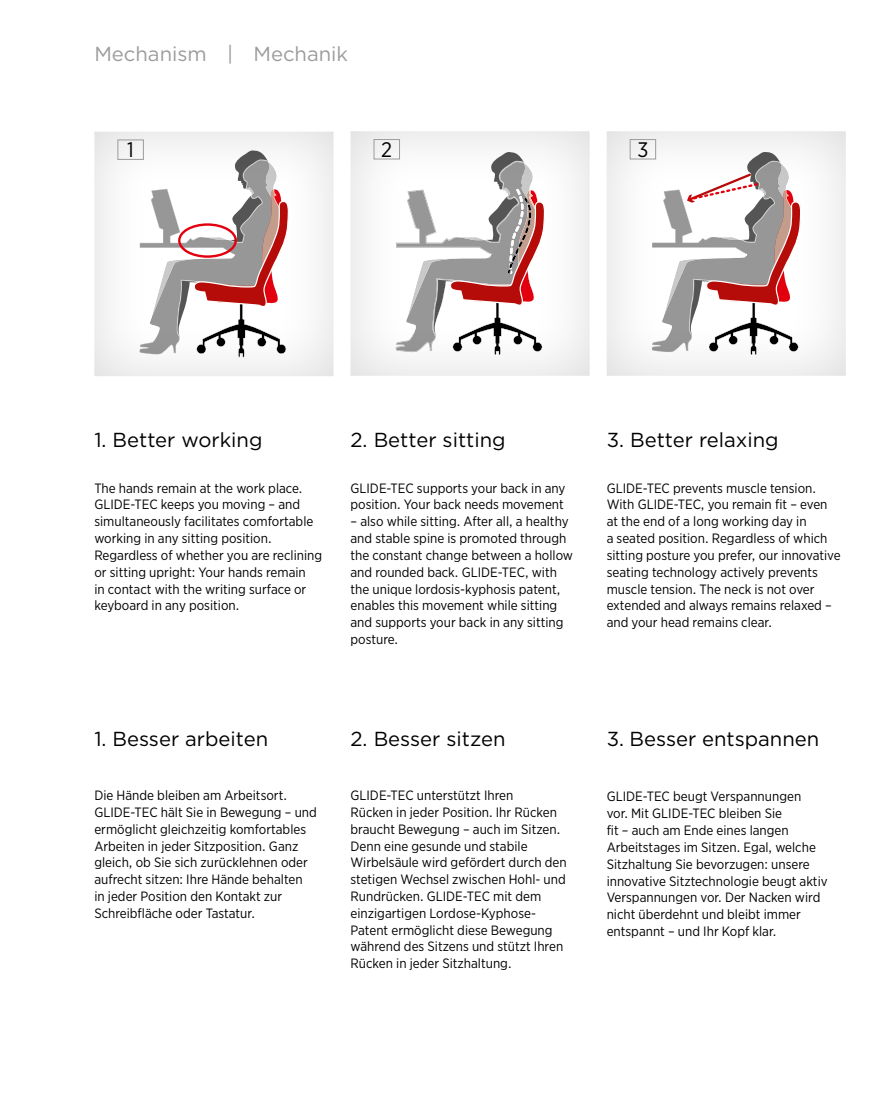
<style>
.page{position:relative;width:893px;height:1106px;background:#fff}
.page>*{position:absolute;margin:0;border:0;box-sizing:border-box;transform-origin:0 0}
.t1{font:21px "Gotham Narrow";color:#000}
.HEAD_13_5_EN{font:20.25px "Gotham";color:#000}
.HEAD_13_5_EN-2{font:20.25px "Gotham";color:#9b9c9c}
.HEAD_13_5_EN-3{font:13.5px/16.8px "Gotham Narrow";color:#000}
.TXT_DE_9{font:13.5px/16.8px "Gotham Narrow";color:#000}
.TXT_EN_9{font:13.5px/16.8px "Gotham Narrow";color:#000}
</style>
<div class="page">
<div style="left:93px;top:129px;width:243px;height:247px;background:#000;opacity:.15"></div>
<div style="left:117px;top:139px;width:27px;height:21px;border:1px solid #9b9c9c"></div>
<div style="left:605px;top:128px;width:243px;height:248px;background:#000;opacity:.15"></div>
<div style="left:630px;top:139px;width:26px;height:20px;border:1px solid #9b9c9c"></div>
<div style="left:350px;top:128px;width:241px;height:248px;background:#000;opacity:.15"></div>
<div style="left:374px;top:139px;width:26px;height:20px;border:1px solid #9b9c9c"></div>
<p class="HEAD_13_5_EN-2" style="left:94px;top:41px;width:255px">Mechanism | Mechanik</p>
<p class="t1" style="left:127px;top:137px;width:8px">1</p>
<p class="t1" style="left:381px;top:136px;width:12px">2</p>
<p class="t1" style="left:637px;top:136px;width:12px">3</p>
<p class="HEAD_13_5_EN" style="left:94px;top:426px;width:170px">1. Better working</p>
<p class="TXT_EN_9" style="left:94px;top:479px;width:210px">The hands remain at the work place.</p>
<p class="TXT_EN_9" style="left:94px;top:496px;width:229px">GLIDE-TEC keeps you moving – and simultaneously facilitates comfortable working in any sitting position.<br>Regardless of whether you are reclining or sitting upright: Your hands remain<br>in contact with the writing surface or keyboard in any position.</p>
<p class="HEAD_13_5_EN" style="left:350px;top:426px;width:157px">2. Better sitting</p>
<p class="HEAD_13_5_EN-3" style="left:350px;top:479px;width:216px">GLIDE-TEC supports your back in any position. Your back needs movement</p>
<p class="HEAD_13_5_EN-3" style="left:350px;top:513px;width:224px">– also while sitting. After all, a healthy and stable spine is promoted through the constant change between a hollow and rounded back. GLIDE-TEC, with the unique lordosis-kyphosis patent, enables this movement while sitting and supports your back in any sitting posture.</p>
<p class="HEAD_13_5_EN" style="left:94px;top:725px;width:175px">1. Besser arbeiten</p>
<p class="HEAD_13_5_EN-3" style="left:94px;top:786px;width:194px">Die Hände bleiben am Arbeitsort.</p>
<p class="TXT_DE_9" style="left:94px;top:803px;width:224px">GLIDE-TEC hält Sie in Bewegung – und ermöglicht gleichzeitig komfortables Arbeiten in jeder Sitzposition. Ganz gleich, ob Sie sich zurücklehnen oder aufrecht sitzen: Ihre Hände behalten<br>in jeder Position den Kontakt zur Schreibfläche oder Tastatur.</p>
<p class="HEAD_13_5_EN" style="left:350px;top:725px;width:156px">2. Besser sitzen</p>
<p class="HEAD_13_5_EN-3" style="left:350px;top:786px;width:164px">GLIDE-TEC unterstützt Ihren</p>
<p class="TXT_DE_9" style="left:350px;top:803px;width:218px">Rücken in jeder Position. Ihr Rücken braucht Bewegung – auch im Sitzen.<br>Denn eine gesunde und stabile Wirbelsäule wird gefördert durch den stetigen Wechsel zwischen Hohl- und Rundrücken. GLIDE-TEC mit dem einzigartigen Lordose-Kyphose-Patent ermöglicht diese Bewegung während des Sitzens und stützt Ihren Rücken in jeder Sitzhaltung.</p>
<p class="HEAD_13_5_EN" style="left:607px;top:426px;width:174px">3. Better relaxing</p>
<p class="HEAD_13_5_EN-3" style="left:607px;top:479px;width:211px">GLIDE-TEC prevents muscle tension.</p>
<p class="TXT_EN_9" style="left:607px;top:496px;width:236px">With GLIDE-TEC, you remain fit – even at the end of a long working day in<br>a seated position. Regardless of which sitting posture you prefer, our innovative seating technology actively prevents muscle tension. The neck is not over extended and always remains relaxed – and your head remains clear.</p>
<p class="HEAD_13_5_EN" style="left:607px;top:725px;width:214px">3. Besser entspannen</p>
<p class="HEAD_13_5_EN-3" style="left:607px;top:788px;width:222px">GLIDE-TEC beugt Verspannungen<br>vor. Mit GLIDE-TEC bleiben Sie<br>fit – auch am Ende eines langen Arbeitstages im Sitzen. Egal, welche Sitzhaltung Sie bevorzugen: unsere innovative Sitztechnologie beugt aktiv Verspannungen vor. Der Nacken wird nicht überdehnt und bleibt immer entspannt – und Ihr Kopf klar.</p>
</div>
